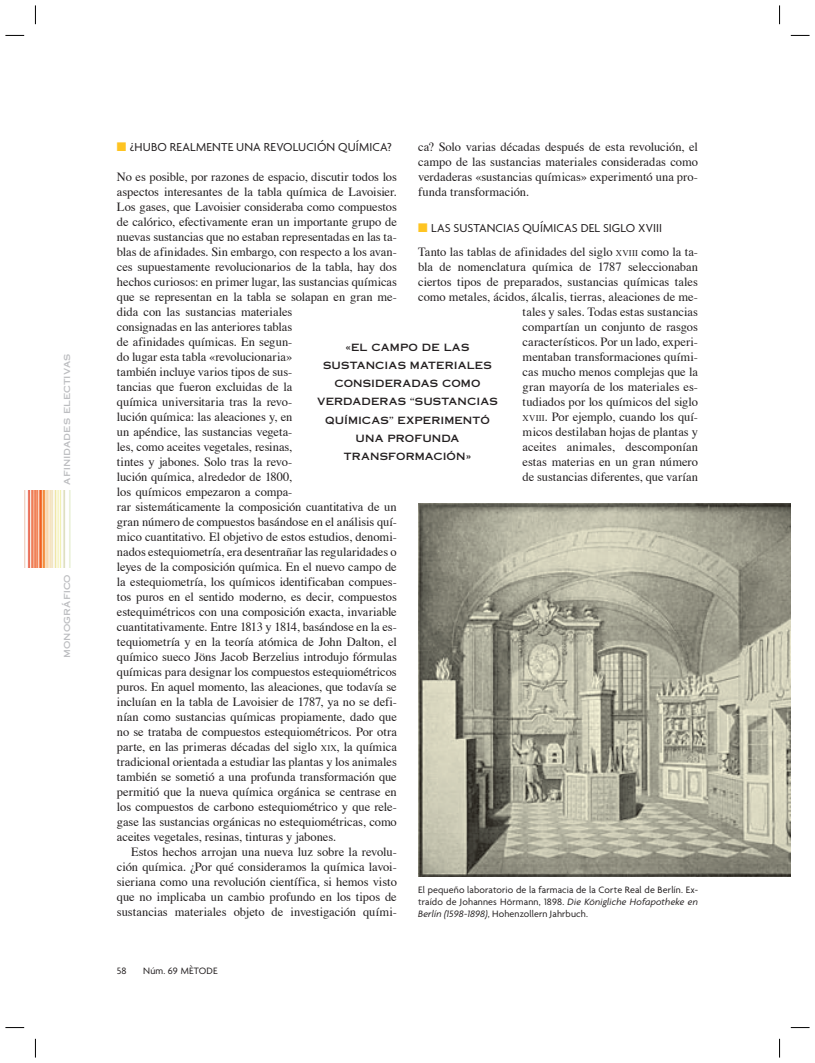
<style>
.page{position:relative;width:815px;height:1063px;background:#fff}
.page>*{position:absolute;margin:0;border:0;box-sizing:border-box;transform-origin:0 0}
.t1{font:12.5px/15px "Times";letter-spacing:-.005em;color:#231f20;text-align:justify}
.t2{font:12.5px "Agenda";letter-spacing:.01em;color:#231f20}
.t3{font:10px/11.9px "Agenda";letter-spacing:.015em;color:#231f20;text-align:justify}
.t4{font:10px/18.1px "Copperplate Thirty One AB";letter-spacing:.01em;color:#231f20;text-align:center}
.t5{font:10px "Copperplate Thirty One AB";letter-spacing:.005em;color:#bcbdc0}
.s1{color:#fec422}
.s2{font-size:8.75px}
.s3{font-style:italic}
</style>
<div class="page">
<img style="left:418px;top:504px;width:372px;height:372px">
<img style="left:25px;top:490px;width:45px;height:78px">
<svg style="left:5px;top:35px;width:19px;height:1px"></svg>
<svg style="left:791px;top:35px;width:19px;height:1px"></svg>
<svg style="left:5px;top:1027px;width:19px;height:1px"></svg>
<svg style="left:791px;top:1027px;width:19px;height:1px"></svg>
<svg style="left:35px;top:5px;width:1px;height:19px"></svg>
<svg style="left:35px;top:1039px;width:1px;height:19px"></svg>
<svg style="left:779px;top:5px;width:1px;height:19px"></svg>
<svg style="left:779px;top:1039px;width:1px;height:19px"></svg>
<p class="t5" style="left:61px;top:485px;width:132px;rotate:-90deg">afinidades electivas</p>
<p class="t5" style="left:61px;top:658px;width:85px;rotate:-90deg">monográfico</p>
<p class="t2" style="left:117px;top:142px;width:277px"><span class="s1">■</span> ¿HUBO REALMENTE UNA REVOLUCIÓN QUÍMICA?</p>
<p class="t1" style="left:117px;top:171px;width:282px;text-align:left">No es posible, por razones de espacio, discutir todos los aspectos interesantes de la tabla química de Lavoisier.<br>Los gases, que Lavoisier consideraba como compuestos de calórico, efectivamente eran un importante grupo de nuevas sustancias que no estaban representadas en las ta&shy;blas de afinidades. Sin embargo, con respecto a los avan&shy;ces supuestamente revolucionarios de la tabla, hay dos hechos curiosos: en primer lugar, las sustancias químicas que se representan en la tabla se solapan en gran me&shy;dida con las sustancias materiales<br>consignadas en las anteriores tablas<br>de afinidades químicas. En segun-<br>do lugar esta tabla «revolucionaria»<br>también incluye varios tipos de sus-<br>tancias que fueron excluidas de la<br>química universitaria tras la revo-<br>lución química: las aleaciones y, en<br>un apéndice, las sustancias vegeta-<br>les, como aceites vegetales, resinas,<br>tintes y jabones. Solo tras la revo-<br>lución química, alrededor de 1800,<br>los químicos empezaron a compa-<br>rar sistemáticamente la composición cuantitativa de un gran número de compuestos basándose en el análisis quí&shy;mico cuantitativo. El objetivo de estos estudios, denomi&shy;nados estequiometría, era desentrañar las regularidades o leyes de la composición química. En el nuevo campo de la estequiometría, los químicos identificaban compues&shy;tos puros en el sentido moderno, es decir, compuestos estequimétricos con una composición exacta, invariable cuantitativamente. Entre 1813 y 1814, basándose en la es&shy;tequiometría y en la teoría atómica de John Dalton, el químico sueco Jöns Jacob Berzelius introdujo fórmulas químicas para designar los compuestos estequiométricos puros. En aquel momento, las aleaciones, que todavía se incluían en la tabla de Lavoisier de 1787, ya no se defi&shy;nían como sustancias químicas propiamente, dado que no se trataba de compuestos estequiométricos. Por otra parte, en las primeras décadas del siglo <span class="s2">XIX</span>, la química tradicional orientada a estudiar las plantas y los animales también se sometió a una profunda transformación que permitió que la nueva química orgánica se centrase en los compuestos de carbono estequiométrico y que rele&shy;gase las sustancias orgánicas no estequiométricas, como aceites vegetales, resinas, tinturas y jabones.</p>
<p class="t1" style="left:117px;top:846px;width:281px;text-indent:14px">Estos hechos arrojan una nueva luz sobre la revolu&shy;ción química. ¿Por qué consideramos la química lavoi&shy;sieriana como una revolución científica, si hemos visto que no implicaba un cambio profundo en los tipos de sustancias materiales objeto de investigación quími-</p>
<p class="t1" style="left:418px;top:140px;width:281px">ca? Solo varias décadas después de esta revolución, el campo de las sustancias materiales consideradas como verdaderas «sustancias químicas» experimentó una pro&shy;funda transformación.</p>
<p class="t2" style="left:418px;top:223px;width:245px"><span class="s1">■</span> LAS SUSTANCIAS QUÍMICAS DEL SIGLO XVIII</p>
<p class="t1" style="left:418px;top:246px;width:281px;text-align:right">Tanto las tablas de afinidades del siglo <span class="s2">XVIII</span> como la ta&shy;bla de nomenclatura química de 1787 seleccionaban ciertos tipos de preparados, sustancias químicas tales como metales, ácidos, álcalis, tierras, aleaciones de me&shy;tales y sales. Todas estas sustancias<br>compartían un conjunto de rasgos<br>característicos. Por un lado, experi-<br>mentaban transformaciones quími-<br>cas mucho menos complejas que la<br>gran mayoría de los materiales es-<br>tudiados por los químicos del siglo<br><span class="s2">XVIII</span>. Por ejemplo, cuando los quí-<br>micos destilaban hojas de plantas y<br>aceites animales, descomponían<br>estas materias en un gran número<br>de sustancias diferentes, que varían</p>
<p class="t4" style="left:317px;top:339px;width:182px">«EL CAMPO DE LAS<br>SUSTANCIAS MATERIALES<br>CONSIDERADAS COMO<br>VERDADERAS “SUSTANCIAS<br>QUÍMICAS” EXPERIMENTÓ<br>UNA PROFUNDA<br>TRANSFORMACIÓN»</p>
<p class="t3" style="left:418px;top:885px;width:281px">El pequeño laboratorio de la farmacia de la Corte Real de Berlín. Ex&shy;traído de Johannes Hörmann, 1898. <span class="s3">Die Königliche Hofapotheke en Berlín (1598-1898)</span>, Hohenzollern Jahrbuch.</p>
<p class="t3" style="left:117px;top:966px;width:11px">58</p>
<p class="t3" style="left:143px;top:966px;width:76px">Núm. 69 MÈTODE</p>
</div>
